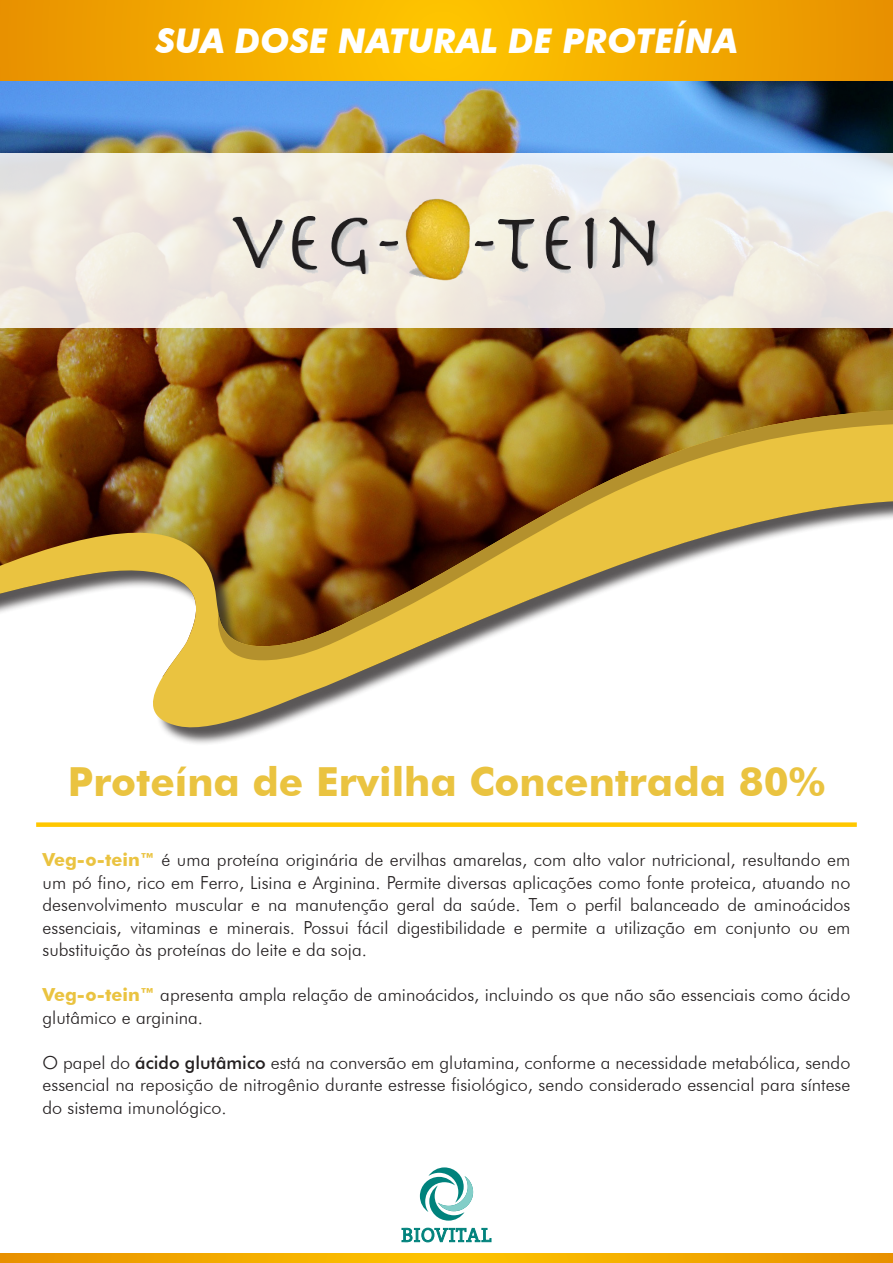
<style>
.page{position:relative;width:893px;height:1263px;background:#fff}
.page>*{position:absolute;margin:0;border:0;box-sizing:border-box;transform-origin:0 0}
.t1{font:700 40.05px "Futura BT";color:#eac340}
.titulos{font:italic 700 34.05px "Futura BT";color:#fff}
.t2{font:300 18px/22.5px "Futura BT";color:#231f20;text-align:justify}
.s1{font-weight:700;color:#eac340}
.s2{font-weight:500}
</style>
<div class="page">
<img style="left:0;top:81px;width:893px;height:329px">
<svg style="left:401px;top:1167px;width:91px;height:76px"></svg>
<svg style="left:0;top:0;width:893px;height:81px;background:#f3ab00"></svg>
<svg style="left:0;top:1253px;width:893px;height:10px;background:#f3aa00"></svg>
<div style="left:36px;top:822px;width:821px;height:5px;background:#ffc700"></div>
<svg style="left:0;top:153px;width:893px;height:174px;background:#edeae3"></svg>
<img style="left:233px;top:192px;width:427px;height:97px">
<svg style="left:0;top:410px;width:431px;height:324px"></svg>
<svg style="left:218px;top:410px;width:675px;height:252px"></svg>
<p class="titulos" style="left:156px;top:21px;width:583px">SUA DOSE NATURAL DE PROTEÍNA</p>
<p class="t1" style="left:68px;top:758px;width:759px">Proteína de Ervilha Concentrada 80%</p>
<p class="t2" style="left:43px;top:848px;width:809px"><span class="s1">Veg-o-tein™</span> é uma proteína originária de ervilhas amarelas, com alto valor nutricional, resultando em um pó fino, rico em Ferro, Lisina e Arginina. Permite diversas aplicações como fonte proteica, atuando no desenvolvimento muscular e na manutenção geral da saúde. Tem o perfil balanceado de aminoácidos essenciais, vitaminas e minerais. Possui fácil digestibilidade e permite a utilização em conjunto ou em substituição às proteínas do leite e da soja.</p>
<p class="t2" style="left:43px;top:983px;width:809px"><span class="s1">Veg-o-tein™</span> apresenta ampla relação de aminoácidos, incluindo os que não são essenciais como ácido glutâmico e arginina.</p>
<p class="t2" style="left:43px;top:1051px;width:809px">O papel do <span class="s2">ácido glutâmico</span> está na conversão em glutamina, conforme a necessidade metabólica, sendo essencial na reposição de nitrogênio durante estresse fisiológico, sendo considerado essencial para síntese do sistema imunológico.</p>
</div>
